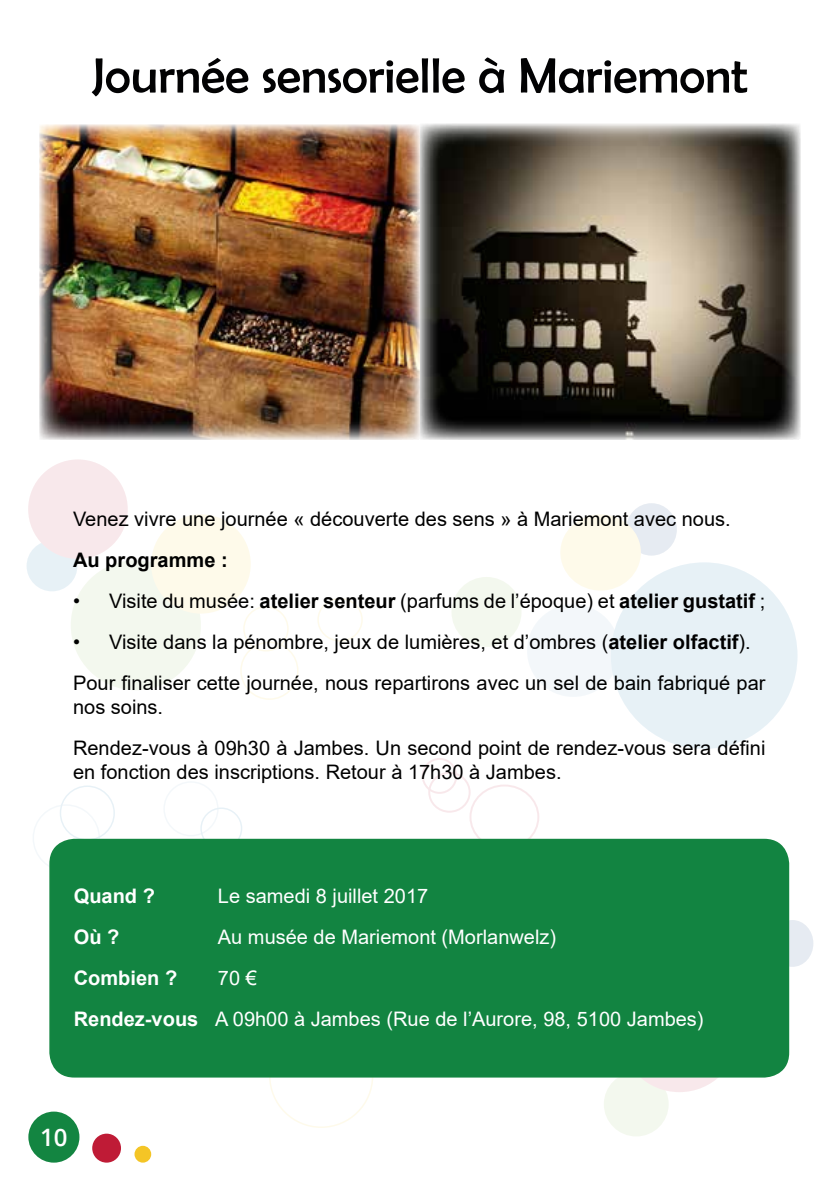
<style>
.page{position:relative;width:840px;height:1191px;background:#fff}
.page>*{position:absolute;margin:0;border:0;box-sizing:border-box;transform-origin:0 0}
.t1{font:50px "Berlin Sans FB";color:#020203}
.t2{font:600 24px "Open Sans";color:#fff}
.t3{font:20px/41px "Arial";color:#000}
.t4{font:20px/41px "Arial";color:#fff}
.t5{font:700 20px "Arial";color:#fff}
.t6{font:700 20px "Arial";color:#000}
.s1{font-weight:700}
</style>
<div class="page">
<svg style="left:771px;top:920px;width:42px;height:47px"></svg>
<div style="left:27px;top:540px;width:50px;height:51px;background:#e7f1f6;border-radius:50%"></div>
<div style="left:603px;top:1071px;width:65px;height:65px;background:#f3f8ee;border-radius:50%"></div>
<div style="left:28px;top:459px;width:100px;height:100px;background:#f8e8eb;border-radius:50%"></div>
<svg style="left:619px;top:972px;width:119px;height:120px"></svg>
<div style="left:625px;top:503px;width:51px;height:52px;background:#e6ebf2;border-radius:50%"></div>
<div style="left:71px;top:560px;width:130px;height:130px;background:#f3f8ee;border-radius:50%"></div>
<div style="left:451px;top:577px;width:70px;height:70px;background:#f3f8ee;border-radius:50%"></div>
<div style="left:151px;top:514px;width:99px;height:99px;background:#fefaea;border-radius:50%"></div>
<div style="left:560px;top:514px;width:80px;height:76px;background:#fefaea;border-radius:50%"></div>
<div style="left:526px;top:604px;width:93px;height:93px;background:#f3f7fa;border-radius:50%"></div>
<div style="left:610px;top:562px;width:187px;height:187px;background:#e7f1f6;border-radius:50%"></div>
<div style="left:243px;top:606px;width:45px;height:45px;border:2px solid #fecc2f;border-radius:50%"></div>
<div style="left:317px;top:598px;width:45px;height:43px;border:2px solid #fecc2f;border-radius:50%"></div>
<div style="left:428px;top:772px;width:42px;height:40px;border:2px solid #bf1b36;border-radius:50%"></div>
<div style="left:421px;top:758px;width:36px;height:36px;border:2px solid #bf1b36;border-radius:50%"></div>
<div style="left:240px;top:641px;width:58px;height:59px;border:2px solid #fecc2f;border-radius:50%"></div>
<div style="left:469px;top:784px;width:70px;height:65px;border:2px solid #bf1b36;border-radius:50%"></div>
<div style="left:33px;top:804px;width:67px;height:67px;border:2px solid #8cb5d3;border-radius:50%"></div>
<div style="left:163px;top:781px;width:55px;height:55px;border:2px solid #8cb5d3;border-radius:50%"></div>
<div style="left:60px;top:785px;width:55px;height:55px;border:2px solid #0f74ac;border-radius:50%"></div>
<div style="left:200px;top:807px;width:42px;height:42px;border:2px solid #0f74ac;border-radius:50%"></div>
<div style="left:28px;top:1111px;width:51px;height:51px;background:#138541;border-radius:50%"></div>
<div style="left:92px;top:1133px;width:29px;height:29px;background:#bf1b36;border-radius:50%"></div>
<div style="left:134px;top:1145px;width:17px;height:17px;background:#f4c526;border-radius:50%"></div>
<img style="left:40px;top:124px;width:759px;height:315px">
<div style="left:50px;top:839px;width:737px;height:237px;background:#128441;border-radius:24px"></div>
<div style="left:49px;top:838px;width:739px;height:239px;border:2px solid #138541;border-radius:24px"></div>
<h1 class="t1" style="left:92px;top:48px;width:657px">Journée sensorielle à Mariemont</h1>
<p class="t3" style="left:73px;top:498px;width:658px">Venez vivre une journée « découverte des sens » à Mariemont avec nous.</p>
<p class="t6" style="left:73px;top:545px;width:156px">Au programme :</p>
<p class="t3" style="left:73px;top:580px;width:693px">• Visite du musée: <span class="s1">atelier senteur</span> (parfums de l’époque) et <span class="s1">atelier gustatif</span> ;</p>
<p class="t3" style="left:73px;top:621px;width:693px">• Visite dans la pénombre, jeux de lumières, et d’ombres (<span class="s1">atelier olfactif</span>).<br>Pour finaliser cette journée, nous repartirons avec un sel de bain fabriqué par</p>
<p class="t3" style="left:73px;top:686px;width:693px">nos soins.<br>Rendez-vous à 09h30 à Jambes. Un second point de rendez-vous sera défini</p>
<p class="t3" style="left:73px;top:751px;width:490px">en fonction des inscriptions. Retour à 17h30 à Jambes.</p>
<p class="t5" style="left:74px;top:882px;width:83px">Quand ?</p>
<p class="t4" style="left:218px;top:875px;width:212px">Le samedi 8 juillet 2017</p>
<p class="t5" style="left:74px;top:923px;width:47px">Où ?</p>
<p class="t4" style="left:218px;top:916px;width:339px">Au musée de Mariemont (Morlanwelz)</p>
<p class="t5" style="left:74px;top:964px;width:105px">Combien ?</p>
<p class="t4" style="left:74px;top:957px;width:631px;text-indent:144px">70 €<br><span class="s1">Rendez-vous</span> A 09h00 à Jambes (Rue de l’Aurore, 98, 5100 Jambes)</p>
<p class="t2" style="left:40px;top:1121px;width:29px">10</p>
</div>
